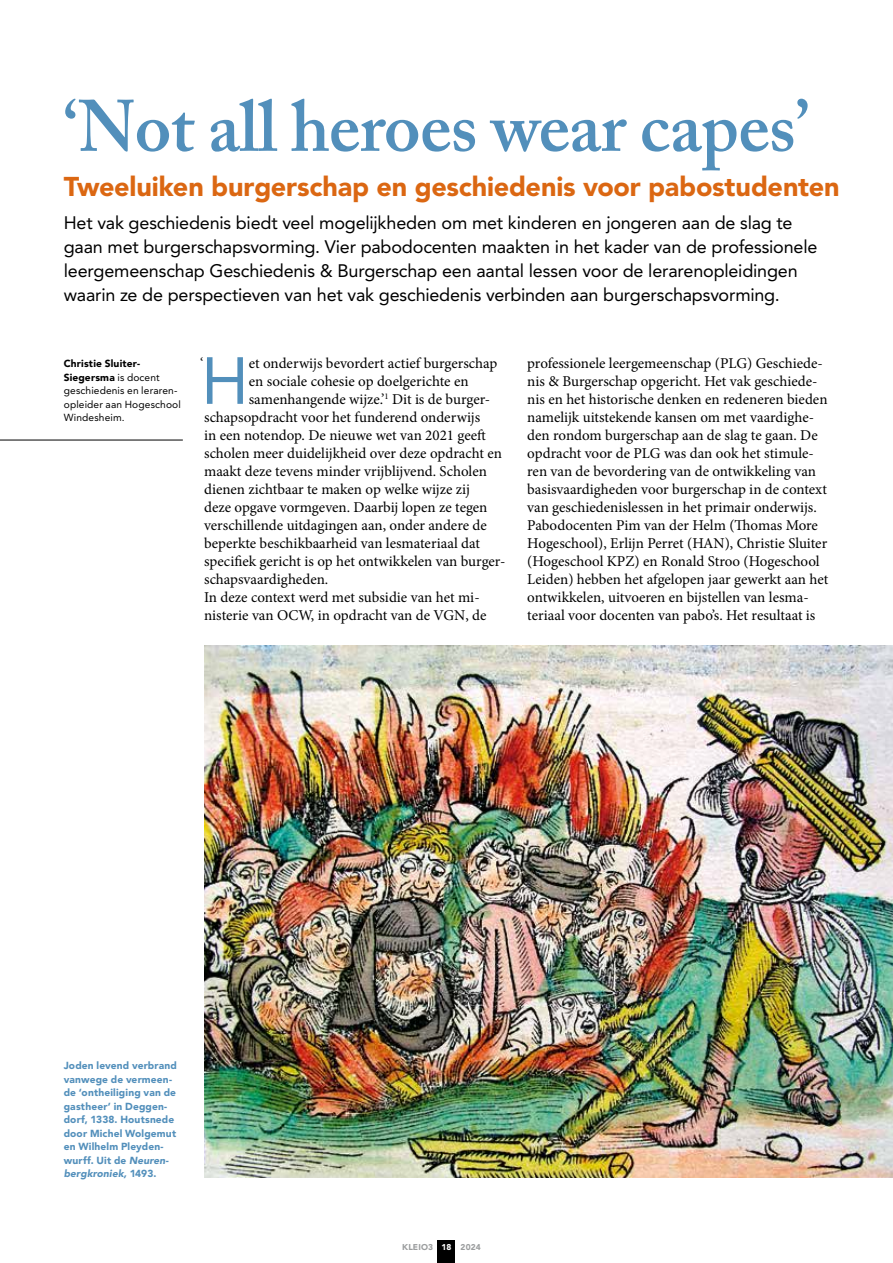
<style>
.page{position:relative;width:893px;height:1263px;background:#fff}
.page>*{position:absolute;margin:0;border:0;box-sizing:border-box;transform-origin:0 0}
.t1{font:600 72px "Adobe Caslon Pro";letter-spacing:-.01em;color:#528fbb}
.t2{font:65.85px "Avenir LT Std";color:#528fbb}
.t3{font:900 27px "Avenir LT Std";letter-spacing:-.005em;color:#db6712}
.t4{font:18px/24px "Avenir LT Std";letter-spacing:-.01em;color:#000}
.t5{font:15px/18px "Minion Pro";color:#000}
.t6{font:900 10.2px/13.5px "Avenir LT Std";letter-spacing:.015em;color:#528fbb}
.t7{font:10.2px/13.5px "Avenir LT Std";letter-spacing:.015em;color:#000}
.t8{font:900 8.4px "Avenir LT Std";letter-spacing:.02em;color:#9c9e9f}
.s1{font-weight:900}
.s2{font-style:italic}
.s3{color:#fff}
</style>
<div class="page">
<div style="left:438px;top:1240px;width:17px;height:23px;background:#000"></div>
<img style="left:204px;top:645px;width:689px;height:533px">
<hr style="left:0;top:440px;width:183px;height:1px;background:#000">
<h1 class="t1" style="left:64px;top:84px;width:747px">‘Not all heroes wear capes’</h1>
<h3 class="t3" style="left:64px;top:170px;width:777px">Tweeluiken burgerschap en geschiedenis voor pabostudenten</h3>
<p class="t4" style="left:64px;top:211px;width:755px">Het vak geschiedenis biedt veel mogelijkheden om met kinderen en jongeren aan de slag te gaan met burgerschapsvorming. Vier pabodocenten maakten in het kader van de professionele leergemeenschap Geschiedenis &amp; Burgerschap een aantal lessen voor de lerarenopleidingen waarin ze de perspectieven van het vak geschiedenis verbinden aan burgerschapsvorming.</p>
<p class="t7" style="left:64px;top:357px;width:119px"><span class="s1">Christie Sluiter-<br>Siegersma</span> is docent geschiedenis en leraren&shy;opleider aan Hogeschool<br>Windesheim.</p>
<p class="t5" style="left:200px;top:354px;width:5px">‘</p>
<h2 class="t2" style="left:201px;top:343px;width:49px">H</h2>
<p class="t5" style="left:249px;top:354px;width:250px">et onderwijs bevordert actief burgerschap</p>
<p class="t5" style="left:249px;top:372px;width:221px">en sociale cohesie op doelgerichte en</p>
<p class="t5" style="left:249px;top:390px;width:243px">samenhangende wijze.’<sup>1</sup> Dit is de burger-</p>
<p class="t5" style="left:204px;top:408px;width:278px">schapsopdracht voor het funderend onderwijs</p>
<p class="t5" style="left:204px;top:426px;width:283px">in een notendop. De nieuwe wet van 2021 geeft</p>
<p class="t5" style="left:204px;top:444px;width:299px">scholen meer duidelijkheid over deze opdracht en</p>
<p class="t5" style="left:204px;top:462px;width:284px">maakt deze tevens minder vrijblijvend. Scholen</p>
<p class="t5" style="left:204px;top:480px;width:267px">dienen zichtbaar te maken op welke wijze zij</p>
<p class="t5" style="left:204px;top:498px;width:285px">deze opgave vormgeven. Daarbij lopen ze tegen</p>
<p class="t5" style="left:204px;top:516px;width:284px">verschillende uitdagingen aan, onder andere de</p>
<p class="t5" style="left:204px;top:534px;width:277px">beperkte beschikbaarheid van lesmateriaal dat</p>
<p class="t5" style="left:204px;top:552px;width:303px">specifiek gericht is op het ontwikkelen van burger-</p>
<p class="t5" style="left:204px;top:570px;width:126px">schapsvaardigheden.</p>
<p class="t5" style="left:204px;top:588px;width:277px">In deze context werd met subsidie van het mi-</p>
<p class="t5" style="left:204px;top:606px;width:284px">nisterie van OCW, in opdracht van de VGN, de</p>
<p class="t5" style="left:527px;top:354px;width:303px">professionele leergemeenschap (PLG) Geschiede&shy;nis &amp; Burgerschap opgericht. Het vak geschiede&shy;nis en het historische denken en redeneren bieden namelijk uitstekende kansen om met vaardighe&shy;den rondom burgerschap aan de slag te gaan. De opdracht voor de PLG was dan ook het stimule&shy;ren van de bevordering van de ontwikkeling van basisvaardigheden voor burgerschap in de context van geschiedenislessen in het primair onderwijs.<br>Pabodocenten Pim van der Helm (Thomas More Hogeschool), Erlijn Perret (HAN), Christie Sluiter (Hogeschool KPZ) en Ronald Stroo (Hogeschool Leiden) hebben het afgelopen jaar gewerkt aan het ontwikkelen, uitvoeren en bijstellen van lesma&shy;teriaal voor docenten van pabo’s. Het resultaat is</p>
<p class="t6" style="left:64px;top:1059px;width:115px">Joden levend verbrand vanwege de vermeen&shy;de ‘ontheiliging van de gastheer’ in Deggen&shy;dorf, 1338. Houtsnede door Michel Wolgemut en Wilhelm Pleyden&shy;wurff. Uit de <span class="s2">Neuren&shy;bergkroniek,</span> 1493.</p>
<p class="t8" style="left:402px;top:1242px;width:80px">KLEIO3 <span class="s3">18</span> 2024</p>
</div>
